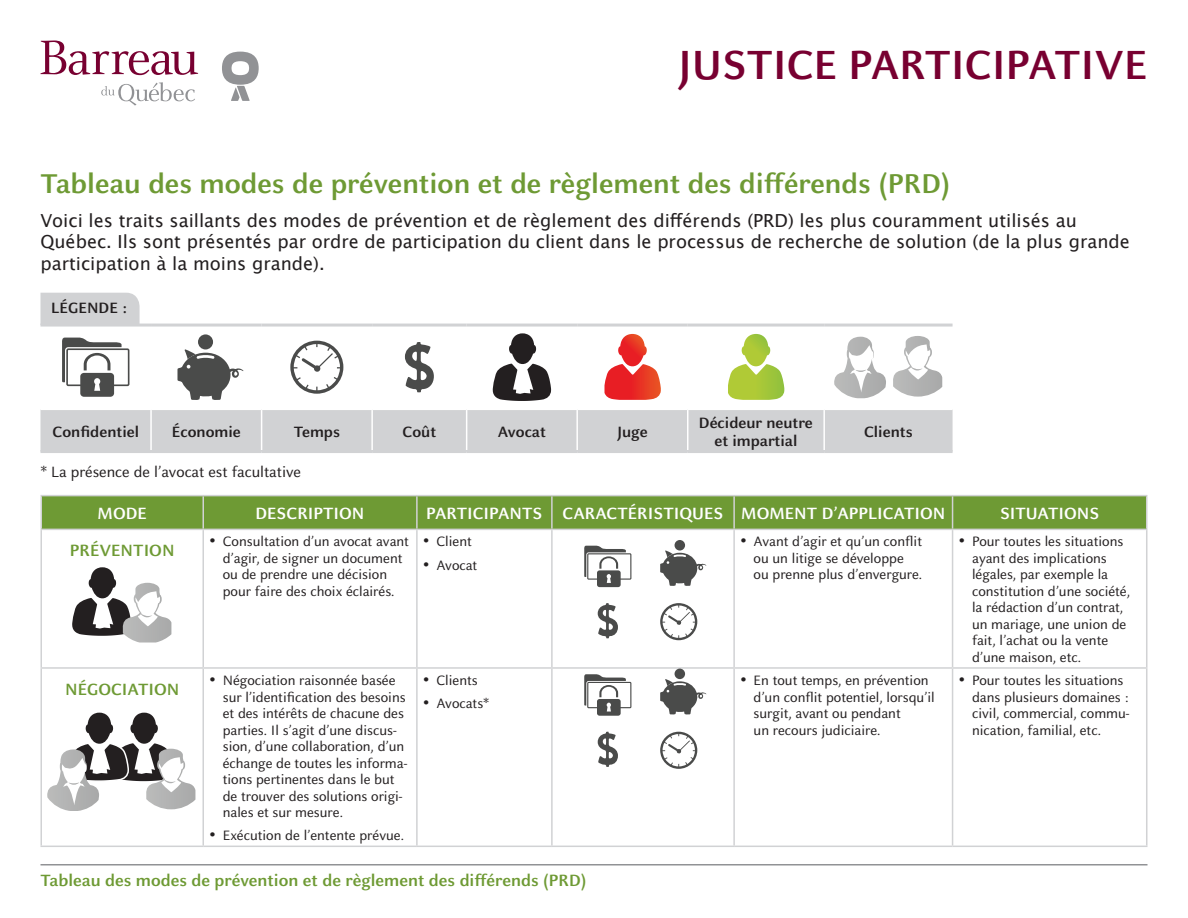
<style>
.page{position:relative;width:1188px;height:918px;background:#fff}
.page>*{position:absolute;margin:0;border:0;box-sizing:border-box;transform-origin:0 0}
.t1{font:700 45px "Barreau Sans";color:#780031}
.t2{font:700 30px "Barreau Sans";color:#6e9a34}
.t3{font:18px/21.6px "Lucida Grande";color:#231f20}
.t4{font:700 18px "Barreau Sans";color:#6e9a34}
.t5{font:700 18px "Barreau Sans";color:#fff}
.t6{font:700 16.5px/18px "Barreau Sans";color:#231f20;text-align:center}
.t7{font:16.5px "Barreau Sans";color:#231f20}
.t8{font:15px/16.5px "Barreau Sans";color:#231f20}
</style>
<div class="page">
<div style="left:40px;top:293px;width:100px;height:31px;background:#d1d2d4"></div>
<div style="left:40px;top:410px;width:913px;height:40px;background:#d1d2d4"></div>
<hr style="left:150px;top:410px;width:2px;height:40px;background:#fff">
<hr style="left:261px;top:410px;width:1px;height:40px;background:#fff">
<hr style="left:371px;top:410px;width:2px;height:40px;background:#fff">
<hr style="left:466px;top:410px;width:1px;height:40px;background:#fff">
<hr style="left:576px;top:410px;width:2px;height:40px;background:#fff">
<hr style="left:687px;top:410px;width:1px;height:40px;background:#fff">
<hr style="left:823px;top:410px;width:2px;height:40px;background:#fff">
<hr style="left:40px;top:324px;width:111px;height:3px;background:#d1d2d4">
<hr style="left:151px;top:324px;width:111px;height:3px;background:#d1d2d4">
<hr style="left:262px;top:324px;width:110px;height:3px;background:#d1d2d4">
<hr style="left:372px;top:324px;width:95px;height:3px;background:#d1d2d4">
<hr style="left:467px;top:324px;width:110px;height:3px;background:#d1d2d4">
<hr style="left:577px;top:324px;width:111px;height:3px;background:#d1d2d4">
<hr style="left:688px;top:324px;width:136px;height:3px;background:#d1d2d4">
<hr style="left:824px;top:324px;width:129px;height:3px;background:#d1d2d4">
<hr style="left:40px;top:450px;width:111px;height:3px;background:#d1d2d4">
<hr style="left:151px;top:450px;width:111px;height:3px;background:#d1d2d4">
<hr style="left:262px;top:450px;width:110px;height:3px;background:#d1d2d4">
<hr style="left:372px;top:450px;width:95px;height:3px;background:#d1d2d4">
<hr style="left:467px;top:450px;width:110px;height:3px;background:#d1d2d4">
<hr style="left:577px;top:450px;width:111px;height:3px;background:#d1d2d4">
<hr style="left:688px;top:450px;width:136px;height:3px;background:#d1d2d4">
<hr style="left:824px;top:450px;width:129px;height:3px;background:#d1d2d4">
<div style="left:66px;top:348px;width:63px;height:38px;border:2px solid #4a4b4a"></div>
<svg style="left:62px;top:338px;width:60px;height:59px"></svg>
<svg style="left:177px;top:349px;width:67px;height:51px"></svg>
<div style="left:198px;top:334px;width:15px;height:15px;background:#4a4b4a;border-radius:50%"></div>
<svg style="left:290px;top:341px;width:53px;height:53px"></svg>
<svg style="left:405px;top:342px;width:29px;height:51px"></svg>
<svg style="left:492px;top:333px;width:59px;height:68px"></svg>
<svg style="left:604px;top:334px;width:57px;height:66px"></svg>
<svg style="left:728px;top:334px;width:56px;height:66px"></svg>
<svg style="left:834px;top:337px;width:52px;height:61px"></svg>
<svg style="left:893px;top:336px;width:49px;height:61px"></svg>
<div style="left:42px;top:496px;width:1104px;height:33px;background:#6e9a34"></div>
<hr style="left:40px;top:495px;width:163px;height:1px;background:#d1d2d4">
<hr style="left:40px;top:496px;width:2px;height:33px;background:#d1d2d4">
<hr style="left:203px;top:495px;width:214px;height:1px;background:#d1d2d4">
<hr style="left:202px;top:496px;width:2px;height:33px;background:#d1d2d4">
<hr style="left:417px;top:495px;width:135px;height:1px;background:#d1d2d4">
<hr style="left:416px;top:496px;width:2px;height:33px;background:#d1d2d4">
<hr style="left:552px;top:495px;width:182px;height:1px;background:#d1d2d4">
<hr style="left:551px;top:496px;width:2px;height:33px;background:#d1d2d4">
<hr style="left:734px;top:495px;width:219px;height:1px;background:#d1d2d4">
<hr style="left:733px;top:496px;width:2px;height:33px;background:#d1d2d4">
<hr style="left:953px;top:495px;width:194px;height:1px;background:#d1d2d4">
<hr style="left:952px;top:496px;width:1px;height:33px;background:#d1d2d4">
<hr style="left:1146px;top:496px;width:1px;height:33px;background:#d1d2d4">
<hr style="left:40px;top:529px;width:163px;height:1px;background:#d1d2d4">
<hr style="left:40px;top:530px;width:2px;height:137px;background:#d1d2d4">
<hr style="left:203px;top:529px;width:214px;height:1px;background:#d1d2d4">
<hr style="left:202px;top:530px;width:2px;height:137px;background:#d1d2d4">
<hr style="left:417px;top:529px;width:135px;height:1px;background:#d1d2d4">
<hr style="left:416px;top:530px;width:2px;height:137px;background:#d1d2d4">
<hr style="left:552px;top:529px;width:182px;height:1px;background:#d1d2d4">
<hr style="left:551px;top:530px;width:2px;height:137px;background:#d1d2d4">
<hr style="left:734px;top:529px;width:219px;height:1px;background:#d1d2d4">
<hr style="left:733px;top:530px;width:2px;height:137px;background:#d1d2d4">
<hr style="left:953px;top:529px;width:194px;height:1px;background:#d1d2d4">
<hr style="left:952px;top:530px;width:1px;height:137px;background:#d1d2d4">
<hr style="left:1146px;top:530px;width:1px;height:137px;background:#d1d2d4">
<hr style="left:40px;top:667px;width:163px;height:2px;background:#d1d2d4">
<hr style="left:40px;top:669px;width:2px;height:177px;background:#d1d2d4">
<hr style="left:203px;top:667px;width:214px;height:2px;background:#d1d2d4">
<hr style="left:202px;top:669px;width:2px;height:177px;background:#d1d2d4">
<hr style="left:417px;top:667px;width:135px;height:2px;background:#d1d2d4">
<hr style="left:416px;top:669px;width:2px;height:177px;background:#d1d2d4">
<hr style="left:552px;top:667px;width:182px;height:2px;background:#d1d2d4">
<hr style="left:551px;top:669px;width:2px;height:177px;background:#d1d2d4">
<hr style="left:734px;top:667px;width:219px;height:2px;background:#d1d2d4">
<hr style="left:733px;top:669px;width:2px;height:177px;background:#d1d2d4">
<hr style="left:953px;top:667px;width:194px;height:2px;background:#d1d2d4">
<hr style="left:952px;top:669px;width:1px;height:177px;background:#d1d2d4">
<hr style="left:1146px;top:669px;width:1px;height:177px;background:#d1d2d4">
<hr style="left:40px;top:846px;width:163px;height:1px;background:#d1d2d4">
<hr style="left:203px;top:846px;width:214px;height:1px;background:#d1d2d4">
<hr style="left:417px;top:846px;width:135px;height:1px;background:#d1d2d4">
<hr style="left:552px;top:846px;width:182px;height:1px;background:#d1d2d4">
<hr style="left:734px;top:846px;width:219px;height:1px;background:#d1d2d4">
<hr style="left:953px;top:846px;width:194px;height:1px;background:#d1d2d4">
<svg style="left:47px;top:567px;width:148px;height:244px"></svg>
<svg style="left:101px;top:82px;width:94px;height:24px"></svg>
<svg style="left:40px;top:41px;width:158px;height:34px"></svg>
<svg style="left:222px;top:52px;width:37px;height:49px"></svg>
<div style="left:587px;top:553px;width:44px;height:27px;border:1px solid #4a4b4a"></div>
<svg style="left:584px;top:546px;width:42px;height:41px"></svg>
<div style="left:587px;top:682px;width:44px;height:26px;border:1px solid #4a4b4a"></div>
<svg style="left:584px;top:674px;width:42px;height:42px"></svg>
<svg style="left:660px;top:550px;width:46px;height:36px"></svg>
<div style="left:675px;top:540px;width:10px;height:11px;background:#4a4b4a;border-radius:50%"></div>
<svg style="left:660px;top:679px;width:46px;height:36px"></svg>
<div style="left:675px;top:669px;width:10px;height:10px;background:#4a4b4a;border-radius:50%"></div>
<svg style="left:660px;top:603px;width:37px;height:37px"></svg>
<svg style="left:660px;top:732px;width:37px;height:37px"></svg>
<svg style="left:598px;top:603px;width:20px;height:36px"></svg>
<svg style="left:598px;top:732px;width:20px;height:35px"></svg>
<hr style="left:40px;top:864px;width:1108px;height:2px;background:#919295">
<h1 class="t1" style="left:678px;top:40px;width:471px">JUSTICE PARTICIPATIVE</h1>
<h2 class="t2" style="left:40px;top:167px;width:911px">Tableau des modes de prévention et de règlement des différends (PRD)</h2>
<p class="t3" style="left:40px;top:210px;width:1091px">Voici les traits saillants des modes de prévention et de règlement des différends (PRD) les plus couramment utilisés au<br>Québec. Ils sont présentés par ordre de participation du client dans le processus de recherche de solution (de la plus grande participation à la moins grande).</p>
<p class="t6" style="left:51px;top:299px;width:77px">LÉGENDE :</p>
<p class="t6" style="left:52px;top:422px;width:88px">Confidentiel</p>
<p class="t6" style="left:172px;top:422px;width:70px">Économie</p>
<p class="t6" style="left:294px;top:422px;width:48px">Temps</p>
<p class="t6" style="left:403px;top:422px;width:35px">Coût</p>
<p class="t6" style="left:498px;top:422px;width:50px">Avocat</p>
<p class="t6" style="left:617px;top:422px;width:32px">Juge</p>
<p class="t6" style="left:699px;top:413px;width:115px">Décideur neutre et impartial</p>
<p class="t6" style="left:864px;top:422px;width:50px">Clients</p>
<p class="t7" style="left:41px;top:463px;width:262px">* La présence de l’avocat est facultative</p>
<p class="t5" style="left:98px;top:503px;width:51px">MODE</p>
<p class="t5" style="left:256px;top:503px;width:110px">DESCRIPTION</p>
<p class="t5" style="left:426px;top:503px;width:521px">PARTICIPANTS CARACTÉRISTIQUES MOMENT D’APPLICATION</p>
<p class="t5" style="left:1000px;top:503px;width:101px">SITUATIONS</p>
<p class="t4" style="left:70px;top:540px;width:106px">PRÉVENTION</p>
<p class="t8" style="left:209px;top:534px;width:201px;text-align:center">• Consultation d’un avocat avant d’agir, de signer un document<br>ou de prendre une décision<br>pour faire des choix éclairés.</p>
<p class="t8" style="left:423px;top:534px;width:50px">• Client</p>
<p class="t8" style="left:754px;top:534px;width:170px;text-indent:-14px">• Avant d’agir et qu’un conflit ou un litige se développe ou prenne plus d’envergure.</p>
<p class="t8" style="left:972px;top:534px;width:160px;text-indent:-14px">• Pour toutes les situations ayant des implications légales, par exemple la constitution d’une société, la rédaction d’un contrat, un mariage, une union de fait, l’achat ou la vente d’une maison, etc.</p>
<p class="t8" style="left:423px;top:557px;width:56px">• Avocat</p>
<p class="t4" style="left:65px;top:679px;width:116px">NÉGOCIATION</p>
<p class="t8" style="left:223px;top:672px;width:186px;text-indent:-14px">• Négociation raisonnée basée sur l’identification des besoins et des intérêts de chacune des parties. Il s’agit d’une discus&shy;sion, d’une collaboration, d’un échange de toutes les informa&shy;tions pertinentes dans le but de trouver des solutions origi&shy;nales et sur mesure.</p>
<p class="t8" style="left:209px;top:828px;width:196px">• Exécution de l’entente prévue.</p>
<p class="t8" style="left:423px;top:672px;width:56px">• Clients</p>
<p class="t8" style="left:423px;top:696px;width:68px">• Avocats*</p>
<p class="t4" style="left:40px;top:870px;width:547px">Tableau des modes de prévention et de règlement des différends (PRD)</p>
<p class="t8" style="left:754px;top:672px;width:183px;text-indent:-14px">• En tout temps, en prévention d’un conflit potentiel, lorsqu’il surgit, avant ou pendant<br>un recours judiciaire.</p>
<p class="t8" style="left:972px;top:672px;width:159px;text-indent:-14px">• Pour toutes les situations dans plusieurs domaines : civil, commercial, commu&shy;nication, familial, etc.</p>
</div>
